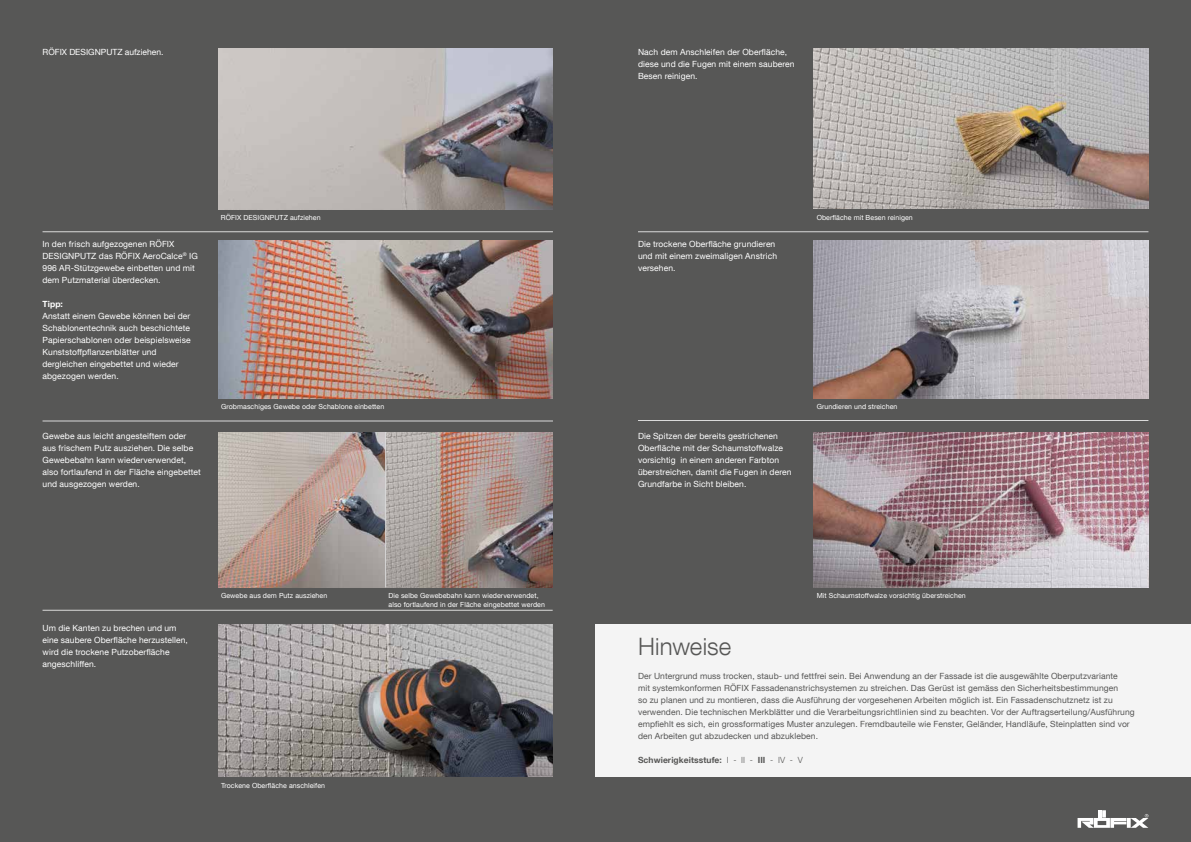
<style>
.page{position:relative;width:1191px;height:842px;background:#575756}
.page>*{position:absolute;margin:0;border:0;box-sizing:border-box;transform-origin:0 0}
.t1{font:300 24px "Helvetica Neue LT Com";letter-spacing:.005em;color:#575756}
.t2{font:8.5px/12px "Helvetica Neue LT Com";letter-spacing:.01em;color:#fff}
.t3{font:8.5px/12px "Helvetica Neue LT Com";letter-spacing:.01em;color:#575756}
.t4{font:700 8.5px "Helvetica Neue LT Com";letter-spacing:.01em;color:#575756}
.t5{font:700 8.5px "Helvetica Neue LT Com";color:#fff}
.t6{font:7px/8.5px "Helvetica Neue LT Com";letter-spacing:.01em;color:#fff}
.s1{font-weight:300}
</style>
<div class="page">
<img style="left:218px;top:432px;width:335px;height:155px">
<img style="left:218px;top:240px;width:335px;height:158px">
<img style="left:219px;top:48px;width:334px;height:161px">
<hr style="left:43px;top:231px;width:510px;height:1px;background:#dadada">
<hr style="left:43px;top:420px;width:510px;height:1px;background:#dadada">
<hr style="left:638px;top:420px;width:510px;height:1px;background:#dadada">
<img style="left:814px;top:240px;width:334px;height:158px">
<img style="left:814px;top:432px;width:334px;height:155px">
<img style="left:814px;top:48px;width:334px;height:161px">
<img style="left:218px;top:624px;width:335px;height:153px">
<hr style="left:43px;top:610px;width:509px;height:1px;background:#dadada">
<hr style="left:638px;top:231px;width:510px;height:1px;background:#dadada">
<hr style="left:385px;top:432px;width:1px;height:155px;background:#dadada">
<div style="left:595px;top:624px;width:596px;height:153px;background:#f4f4f4"></div>
<svg style="left:1077px;top:810px;width:71px;height:18px"></svg>
<p class="t2" style="left:43px;top:45px;width:122px">RÖFIX DESIGNPUTZ aufziehen.</p>
<p class="t2" style="left:43px;top:237px;width:157px">In den frisch aufgezogenen RÖFIX DESIGNPUTZ das RÖFIX AeroCalce<sup>®</sup> IG 996 AR-Stützgewebe einbetten und mit dem Putzmaterial überdecken.</p>
<p class="t5" style="left:43px;top:298px;width:22px">Tipp:</p>
<p class="t2" style="left:43px;top:309px;width:150px">Anstatt einem Gewebe können bei der Schablonentechnik auch beschichtete Papierschablonen oder beispielsweise Kunststoffpflanzenblätter und dergleichen eingebettet und wieder abgezogen werden.</p>
<p class="t2" style="left:43px;top:429px;width:160px">Gewebe aus leicht angesteiftem oder aus frischem Putz ausziehen. Die selbe Gewebebahn kann wiederverwendet, also fortlaufend in der Fläche eingebettet und ausgezogen werden.</p>
<p class="t6" style="left:221px;top:213px;width:101px">RÖFIX DESIGNPUTZ aufziehen</p>
<p class="t6" style="left:221px;top:402px;width:165px">Grobmaschiges Gewebe oder Schablone einbetten</p>
<p class="t2" style="left:43px;top:621px;width:147px">Um die Kanten zu brechen und um eine saubere Oberfläche herzustellen, wird die trockene Putzoberfläche angeschliffen.</p>
<p class="t6" style="left:221px;top:591px;width:108px">Gewebe aus dem Putz ausziehen</p>
<p class="t6" style="left:388px;top:591px;width:158px">Die selbe Gewebebahn kann wiederverwendet, also fortlaufend in der Fläche eingebettet werden</p>
<p class="t6" style="left:221px;top:781px;width:106px">Trockene Oberfläche anschleifen</p>
<p class="t2" style="left:638px;top:45px;width:158px">Nach dem Anschleifen der Oberfläche, diese und die Fugen mit einem sauberen<br>Besen reinigen.</p>
<p class="t2" style="left:638px;top:237px;width:140px">Die trockene Oberfläche grundieren und mit einem zweimaligen Anstrich versehen.</p>
<p class="t6" style="left:816px;top:213px;width:98px">Oberfläche mit Besen reinigen</p>
<p class="t2" style="left:638px;top:429px;width:155px">Die Spitzen der bereits gestrichenen Oberfläche mit der Schaumstoffwalze vorsichtig in einem anderen Farbton überstreichen, damit die Fugen in deren Grundfarbe in Sicht bleiben.</p>
<p class="t6" style="left:816px;top:402px;width:82px">Grundieren und streichen</p>
<p class="t6" style="left:816px;top:592px;width:151px">Mit Schaumstoffwalze vorsichtig überstreichen</p>
<h1 class="t1" style="left:638px;top:631px;width:95px">Hinweise</h1>
<p class="t3" style="left:638px;top:669px;width:498px">Der Untergrund muss trocken, staub- und fettfrei sein. Bei Anwendung an der Fassade ist die ausgewählte Oberputzvariante<br>mit systemkonformen RÖFIX Fassadenanstrichsystemen zu streichen. Das Gerüst ist gemäss den Sicherheitsbestimmungen<br>so zu planen und zu montieren, dass die Ausführung der vorgesehenen Arbeiten möglich ist. Ein Fassadenschutznetz ist zu verwenden. Die technischen Merkblätter und die Verarbeitungsrichtlinien sind zu beachten. Vor der Auftragserteilung/Ausführung empfiehlt es sich, ein grossformatiges Muster anzulegen. Fremdbauteile wie Fenster, Geländer, Handläufe, Steinplatten sind vor den Arbeiten gut abzudecken und abzukleben.</p>
<p class="t4" style="left:638px;top:754px;width:166px">Schwierigkeitsstufe: <span class="s1">I - II -</span> III <span class="s1">- IV - V</span></p>
</div>
